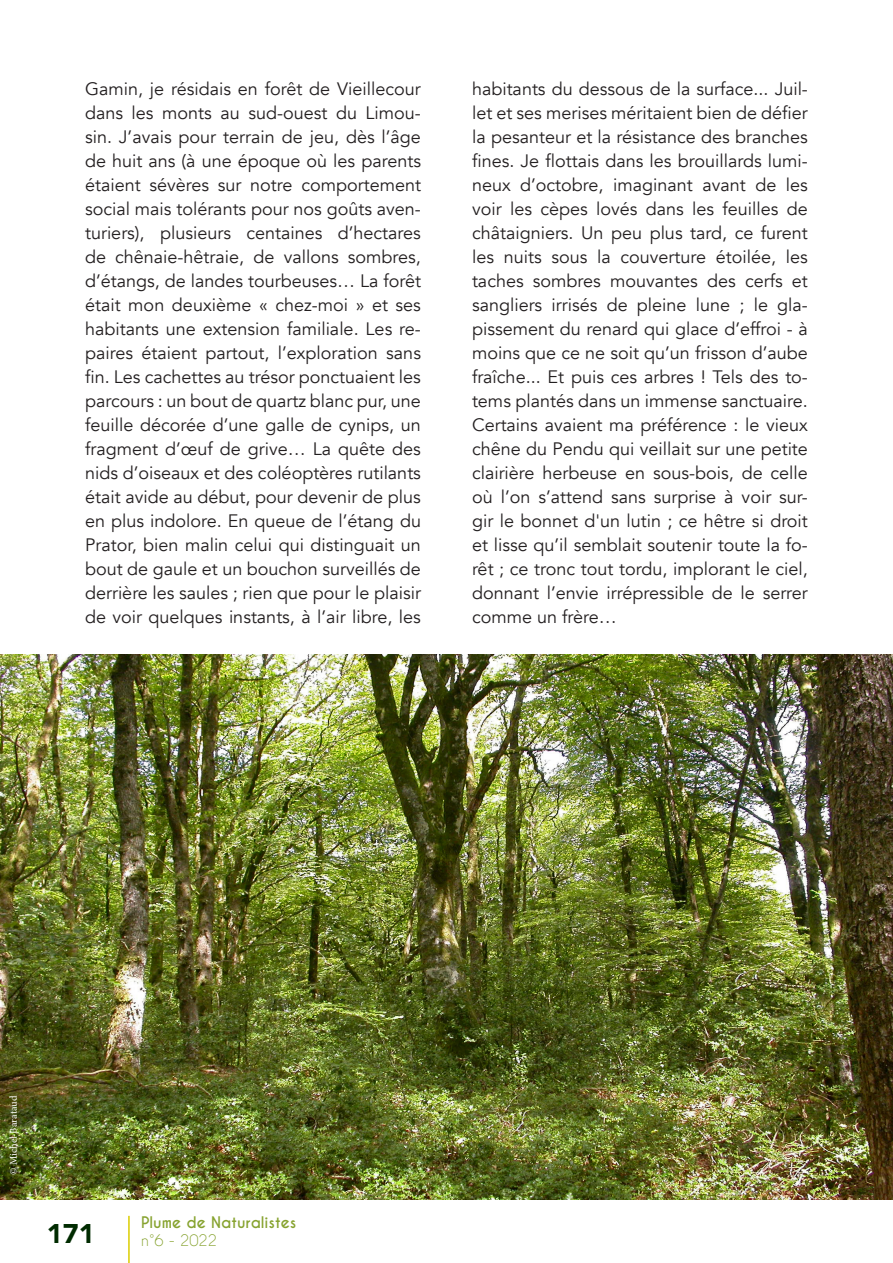
<style>
.page{position:relative;width:893px;height:1263px;background:#fff}
.page>*{position:absolute;margin:0;border:0;box-sizing:border-box;transform-origin:0 0}
.t1{font:900 27px "Avenir";color:#002b00}
.t2{font:18px/24px "Avenir";color:#231f20;text-align:justify}
.t3{font:700 15px "Caviar Dreams";color:#87a330}
.t4{font:15px "Caviar Dreams";color:#87a330}
.t5{font:10.5px "Minion Pro";letter-spacing:-.005em;color:#fff}
</style>
<div class="page">
<hr style="left:128px;top:1216px;width:2px;height:47px;background:#dbcd00">
<img style="left:0;top:655px;width:893px;height:544px">
<p class="t2" style="left:85px;top:77px;width:337px">Gamin, je résidais en forêt de Vieillecour dans les monts au sud-ouest du Limou&shy;sin. J’avais pour terrain de jeu, dès l’âge de huit ans (à une époque où les parents étaient sévères sur notre comportement social mais tolérants pour nos goûts aven&shy;turiers), plusieurs centaines d’hectares de chênaie-hêtraie, de vallons sombres, d’étangs, de landes tourbeuses… La forêt était mon deuxième « chez-moi » et ses habitants une extension familiale. Les re&shy;paires étaient partout, l’exploration sans fin. Les cachettes au trésor ponctuaient les parcours : un bout de quartz blanc pur, une feuille décorée d’une galle de cynips, un fragment d’œuf de grive… La quête des nids d’oiseaux et des coléoptères rutilants était avide au début, pour devenir de plus en plus indolore. En queue de l’étang du Prator, bien malin celui qui distinguait un bout de gaule et un bouchon surveillés de derrière les saules ; rien que pour le plaisir de voir quelques instants, à l’air libre, les</p>
<p class="t2" style="left:472px;top:77px;width:337px">habitants du dessous de la surface... Juil&shy;let et ses merises méritaient bien de défier la pesanteur et la résistance des branches fines. Je flottais dans les brouillards lumi&shy;neux d’octobre, imaginant avant de les voir les cèpes lovés dans les feuilles de châtaigniers. Un peu plus tard, ce furent les nuits sous la couverture étoilée, les taches sombres mouvantes des cerfs et sangliers irrisés de pleine lune ; le gla&shy;pissement du renard qui glace d’effroi - à moins que ce ne soit qu’un frisson d’aube fraîche... Et puis ces arbres ! Tels des to&shy;tems plantés dans un immense sanctuaire.<br>Certains avaient ma préférence : le vieux chêne du Pendu qui veillait sur une petite clairière herbeuse en sous-bois, de celle où l’on s’attend sans surprise à voir sur&shy;gir le bonnet d'un lutin ; ce hêtre si droit et lisse qu’il semblait soutenir toute la fo&shy;rêt ; ce tronc tout tordu, implorant le ciel, donnant l’envie irrépressible de le serrer comme un frère…</p>
<p class="t5" style="left:6px;top:1175px;width:81px;rotate:-90deg">© Michel Barataud</p>
<p class="t3" style="left:141px;top:1213px;width:157px">Plume de Naturalistes</p>
<p class="t1" style="left:47px;top:1210px;width:49px">171</p>
<p class="t4" style="left:141px;top:1231px;width:77px">n°6 - 2022</p>
</div>
